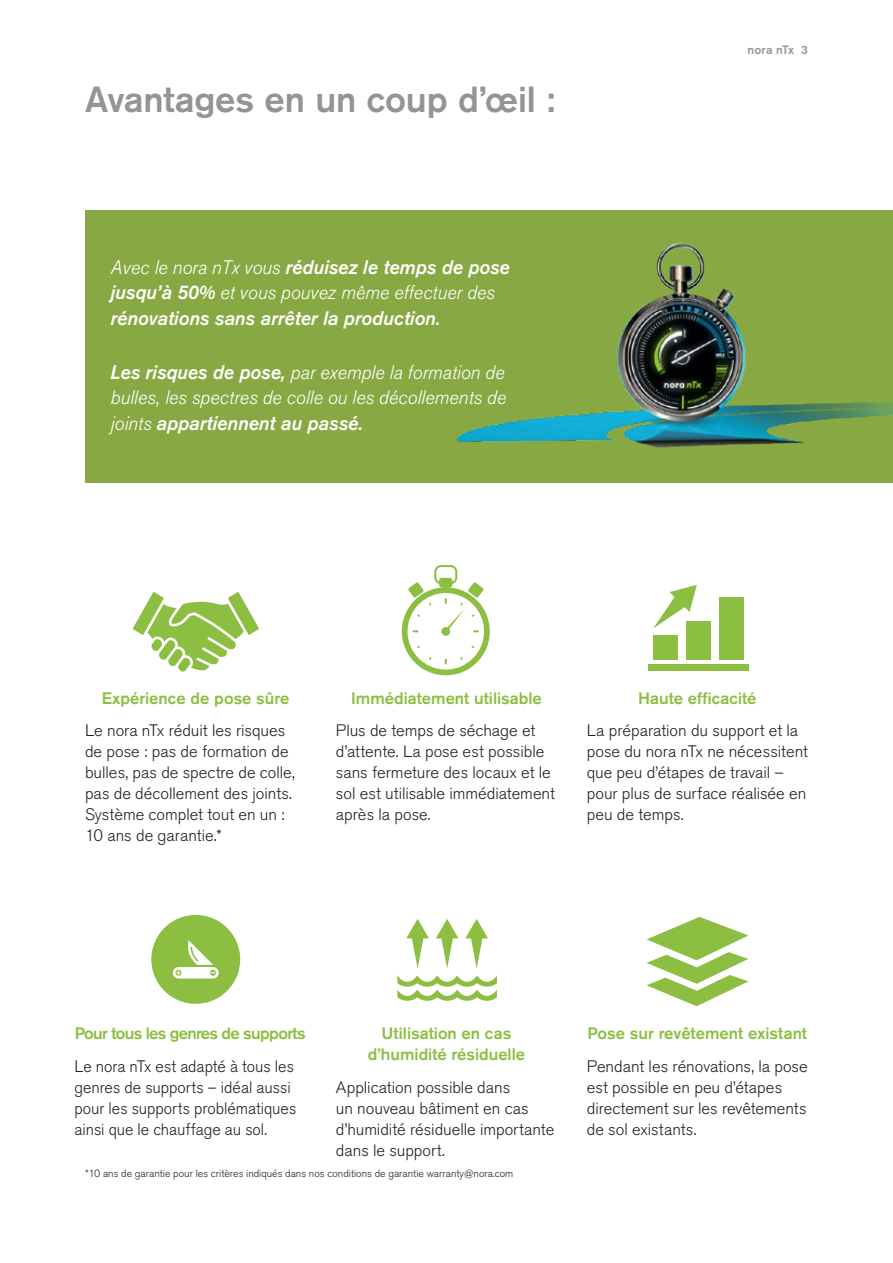
<style>
.page{position:relative;width:893px;height:1263px;background:#fff}
.page>*{position:absolute;margin:0;border:0;box-sizing:border-box;transform-origin:0 0}
.t1{font:500 36px "Akzidenz Grotesk Pro";letter-spacing:-.005em;color:#949395}
.t2{font:italic 500 19.5px/25.5px "Akzidenz Grotesk Pro";color:#fff}
.t3{font:italic 300 19.5px/25.5px "Akzidenz Grotesk Pro";color:#fff;text-align:justify}
.t4{font:300 16.5px/21px "Akzidenz Grotesk Pro";color:#231f20}
.t5{font:500 16.5px/21px "Akzidenz Grotesk Pro";color:#8cbe42;text-align:center}
.t6{font:500 16.5px "Akzidenz Grotesk Pro";letter-spacing:-.04em;color:#8cbe42}
.t7{font:500 12px "Akzidenz Grotesk Pro";letter-spacing:.015em;color:#969598}
.t8{font:300 10.5px "Akzidenz Grotesk Pro";color:#231f20}
.s1{font-weight:300}
.s2{font-weight:500}
</style>
<div class="page">
<div style="left:85px;top:211px;width:808px;height:272px;background:#88a843"></div>
<img style="left:457px;top:242px;width:436px;height:206px">
<svg style="left:133px;top:592px;width:126px;height:80px"></svg>
<svg style="left:402px;top:565px;width:88px;height:110px"></svg>
<div style="left:441px;top:627px;width:9px;height:9px;background:#8cbe42;border-radius:50%"></div>
<div style="left:648px;top:664px;width:100px;height:7px;background:#8cbe42"></div>
<div style="left:653px;top:635px;width:25px;height:25px;background:#8cbe42"></div>
<div style="left:686px;top:621px;width:25px;height:39px;background:#8cbe42"></div>
<div style="left:719px;top:597px;width:24px;height:63px;background:#8cbe42"></div>
<svg style="left:653px;top:585px;width:44px;height:43px"></svg>
<svg style="left:151px;top:915px;width:89px;height:89px"></svg>
<svg style="left:397px;top:975px;width:100px;height:26px"></svg>
<svg style="left:406px;top:919px;width:23px;height:49px"></svg>
<svg style="left:436px;top:919px;width:22px;height:49px"></svg>
<svg style="left:465px;top:919px;width:23px;height:49px"></svg>
<svg style="left:646px;top:917px;width:102px;height:89px"></svg>
<h1 class="t1" style="left:85px;top:76px;width:472px">Avantages en un coup d’œil :</h1>
<p class="t2" style="left:111px;top:254px;width:401px"><span class="s1">Avec le nora nTx vous</span> réduisez le temps de pose jusqu’à 50% <span class="s1">et vous pouvez même effectuer des </span>rénovations sans arrêter la production.</p>
<p class="t3" style="left:111px;top:359px;width:397px"><span class="s2">Les risques de pose,</span> par exemple la formation de bulles, les spectres de colle ou les décollements de joints <span class="s2">appartiennent au passé.</span></p>
<p class="t7" style="left:747px;top:42px;width:62px">nora nTx 3</p>
<p class="t5" style="left:102px;top:687px;width:189px">Expérience de pose sûre</p>
<p class="t4" style="left:85px;top:720px;width:211px">Le nora nTx réduit les risques de pose : pas de formation de bulles, pas de spectre de colle, pas de décollement des joints.<br>Système complet tout en un :<br>10 ans de garantie.*</p>
<p class="t5" style="left:351px;top:687px;width:192px">Immédiatement utilisable</p>
<p class="t4" style="left:336px;top:720px;width:220px">Plus de temps de séchage et d’attente. La pose est possible sans fermeture des locaux et le sol est utilisable immédiatement après la pose.</p>
<p class="t5" style="left:638px;top:687px;width:120px">Haute efficacité</p>
<p class="t4" style="left:587px;top:720px;width:223px">La préparation du support et la pose du nora nTx ne nécessitent que peu d’étapes de travail – pour plus de surface réalisée en peu de temps.</p>
<p class="t6" style="left:75px;top:1023px;width:232px">Pour tous les genres de supports</p>
<p class="t4" style="left:74px;top:1056px;width:223px">Le nora nTx est adapté à tous les genres de supports – idéal aussi pour les supports problématiques ainsi que le chauffage au sol.</p>
<p class="t5" style="left:368px;top:1022px;width:159px">Utilisation en cas d’humidité résiduelle</p>
<p class="t4" style="left:336px;top:1077px;width:220px">Application possible dans<br>un nouveau bâtiment en cas d’humidité résiduelle importante dans le support.</p>
<p class="t8" style="left:85px;top:1167px;width:430px">*10 ans de garantie pour les critères indiqués dans nos conditions de garantie warranty@nora.com</p>
<p class="t5" style="left:588px;top:1022px;width:221px">Pose sur revêtement existant</p>
<p class="t4" style="left:587px;top:1056px;width:222px">Pendant les rénovations, la pose est possible en peu d’étapes directement sur les revêtements de sol existants.</p>
</div>
